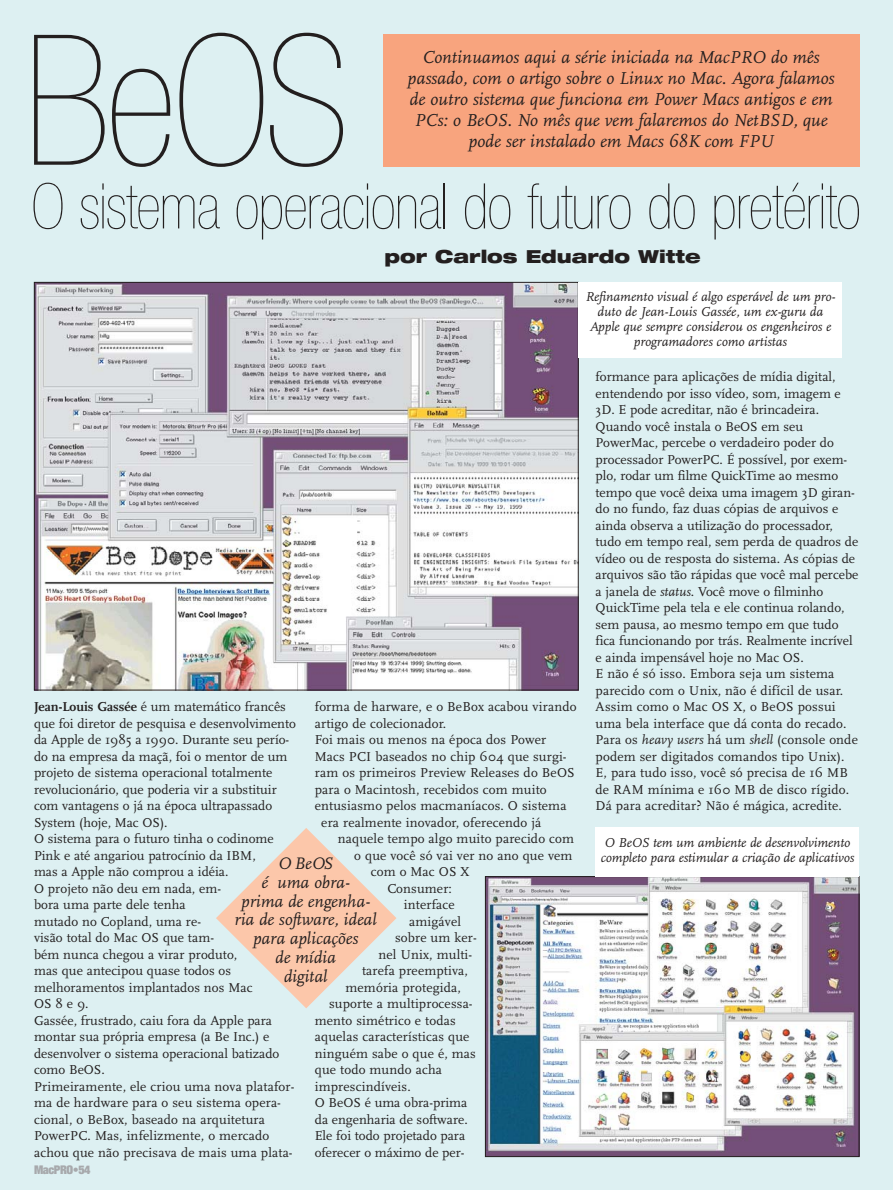
<style>
.page{position:relative;width:893px;height:1190px;background:#fff}
.page>*{position:absolute;margin:0;border:0;box-sizing:border-box;transform-origin:0 0}
.t1{font:900 condensed 181.8px "Helvetica Neue";color:#231f1f}
.t2{font:900 condensed 63px "Helvetica Neue";letter-spacing:-.02em;color:#231f1f}
.t3{font:italic 18px/21px "Scala";color:#231f1f;text-align:center}
.t4{font:900 expanded 18px "Helvetica Neue";color:#231f1f}
.t5{font:italic 17.4px/18.9px "Scala";color:#231f1f;text-align:center}
.t6{font:13.5px/16.5px "Scala";color:#231f1f}
.t7{font:italic 13.5px/15px "Scala";color:#231f1f}
.t8{font:900 expanded 12px "Helvetica Neue";letter-spacing:-.035em;color:#a7a9ac}
.s1{font-weight:700}
.s2{font-style:italic}
</style>
<div class="page">
<div style="left:0;top:0;width:892px;height:1190px;background:#ddf0f2"></div>
<svg style="left:216px;top:828px;width:180px;height:180px"></svg>
<div style="left:383px;top:34px;width:476px;height:132px;background:#f8a47e"></div>
<img style="left:487px;top:878px;width:370px;height:276px">
<div style="left:485px;top:876px;width:374px;height:280px;border:1px solid #231f1f"></div>
<div style="left:595px;top:826px;width:264px;height:50px;background:#fff"></div>
<img style="left:36px;top:284px;width:540px;height:404px">
<div style="left:578px;top:282px;width:264px;height:76px;background:#fff"></div>
<h1 class="t1" style="left:23px;top:35px;width:326px">BeOS</h1>
<p class="t3" style="left:407px;top:48px;width:428px">Continuamos aqui a série iniciada na MacPRO do mês passado, com o artigo sobre o Linux no Mac. Agora falamos de outro sistema que funciona em Power Macs antigos e em PCs: o BeOS. No mês que vem falaremos do NetBSD, que pode ser instalado em Macs 68K com FPU</p>
<h2 class="t2" style="left:31px;top:183px;width:831px">O sistema operacional do futuro do pretérito</h2>
<h3 class="t4" style="left:384px;top:249px;width:318px">por Carlos Eduardo Witte</h3>
<p class="t6" style="left:34px;top:699px;width:263px"><span class="s1">Jean-Louis Gassée</span> é um matemático francês que foi diretor de pesquisa e desenvolvimento da Apple de 1985 a 1990. Durante seu perío&shy;do na empresa da maçã, foi o mentor de um projeto de sistema operacional totalmente revolucionário, que poderia vir a substituir com vantagens o já na época ultrapassado System (hoje, Mac OS).<br>O sistema para o futuro tinha o codinome Pink e até angariou patrocínio da IBM,<br>mas a Apple não comprou a idéia.<br>O projeto não deu em nada, em-<br>bora uma parte dele tenha<br>mutado no Copland, uma re-<br>visão total do Mac OS que tam-<br>bém nunca chegou a virar produto,<br>mas que antecipou quase todos os melhoramentos implantados nos Mac<br>OS 8 e 9.<br>Gassée, frustrado, caiu fora da Apple para montar sua própria empresa (a Be Inc.) e desenvolver o sistema operacional batizado como BeOS.<br>Primeiramente, ele criou uma nova platafor&shy;ma de hardware para o seu sistema opera&shy;cional, o BeBox, baseado na arquitetura PowerPC. Mas, infelizmente, o mercado achou que não precisava de mais uma plata-</p>
<p class="t6" style="left:315px;top:699px;width:263px">forma de harware, e o BeBox acabou virando</p>
<p class="t6" style="left:315px;top:716px;width:133px">artigo de colecionador.</p>
<p class="t6" style="left:315px;top:732px;width:233px">Foi mais ou menos na época dos Power</p>
<p class="t6" style="left:315px;top:749px;width:253px">Macs PCI baseados no chip 604 que surgi-</p>
<p class="t6" style="left:315px;top:765px;width:261px">ram os primeiros Preview Releases do BeOS</p>
<p class="t6" style="left:315px;top:782px;width:233px">para o Macintosh, recebidos com muito</p>
<p class="t6" style="left:315px;top:798px;width:253px">entusiasmo pelos macmaníacos. O sistema</p>
<p class="t6" style="left:321px;top:815px;width:221px">era realmente inovador, oferecendo já</p>
<p class="t6" style="left:338px;top:831px;width:238px">naquele tempo algo muito parecido com</p>
<p class="t6" style="left:354px;top:848px;width:220px">o que você só vai ver no ano que vem</p>
<p class="t6" style="left:371px;top:864px;width:100px">com o Mac OS X</p>
<p class="t6" style="left:387px;top:881px;width:66px">Consumer:</p>
<p class="t6" style="left:404px;top:897px;width:52px">interface</p>
<p class="t6" style="left:409px;top:914px;width:53px">amigável</p>
<p class="t6" style="left:395px;top:930px;width:83px">sobre um ker-</p>
<p class="t6" style="left:378px;top:947px;width:95px">nel Unix, multi-</p>
<p class="t6" style="left:362px;top:963px;width:107px">tarefa preemptiva,</p>
<p class="t6" style="left:345px;top:980px;width:117px">memória protegida,</p>
<p class="t6" style="left:329px;top:996px;width:145px">suporte a multiprocessa-</p>
<p class="t6" style="left:315px;top:1013px;width:142px">mento simétrico e todas</p>
<p class="t6" style="left:315px;top:1029px;width:156px">aquelas características que</p>
<p class="t6" style="left:315px;top:1046px;width:163px">ninguém sabe o que é, mas</p>
<p class="t6" style="left:315px;top:1062px;width:129px">que todo mundo acha</p>
<p class="t6" style="left:315px;top:1079px;width:97px">imprescindíveis.</p>
<p class="t6" style="left:315px;top:1095px;width:154px">O BeOS é uma obra-prima</p>
<p class="t6" style="left:315px;top:1112px;width:154px">da engenharia de software.</p>
<p class="t6" style="left:315px;top:1128px;width:152px">Ele foi todo projetado para</p>
<p class="t6" style="left:315px;top:1145px;width:151px">oferecer o máximo de per-</p>
<p class="t5" style="left:234px;top:855px;width:143px">O BeOS<br>é uma obra-<br>prima de engenha&shy;ria de software, ideal para aplicações<br>de mídia<br>digital</p>
<p class="t8" style="left:34px;top:1165px;width:58px">MacPRO•54</p>
<p class="t7" style="left:585px;top:290px;width:251px;text-align:center">Refinamento visual é algo esperável de um pro&shy;duto de Jean-Louis Gassée, um ex-guru da Apple que sempre considerou os engenheiros e programadores como artistas</p>
<p class="t6" style="left:595px;top:369px;width:264px">formance para aplicações de mídia digital, entendendo por isso vídeo, som, imagem e 3D. E pode acreditar, não é brincadeira.<br>Quando você instala o BeOS em seu PowerMac, percebe o verdadeiro poder do processador PowerPC. É possível, por exem&shy;plo, rodar um filme QuickTime ao mesmo tempo que você deixa uma imagem 3D giran&shy;do no fundo, faz duas cópias de arquivos e ainda observa a utilização do processador, tudo em tempo real, sem perda de quadros de vídeo ou de resposta do sistema. As cópias de arquivos são tão rápidas que você mal percebe a janela de <span class="s2">status</span>. Você move o filminho QuickTime pela tela e ele continua rolando, sem pausa, ao mesmo tempo em que tudo fica funcionando por trás. Realmente incrível e ainda impensável hoje no Mac OS.<br>E não é só isso. Embora seja um sistema parecido com o Unix, não é difícil de usar.<br>Assim como o Mac OS X, o BeOS possui uma bela interface que dá conta do recado.<br>Para os <span class="s2">heavy users</span> há um <span class="s2">shell</span> (console onde podem ser digitados comandos tipo Unix).<br>E, para tudo isso, você só precisa de 16 MB de RAM mínima e 160 MB de disco rígido.<br>Dá para acreditar? Não é mágica, acredite.</p>
<p class="t7" style="left:600px;top:836px;width:255px">O BeOS tem um ambiente de desenvolvimento completo para estimular a criação de aplicativos</p>
</div>
